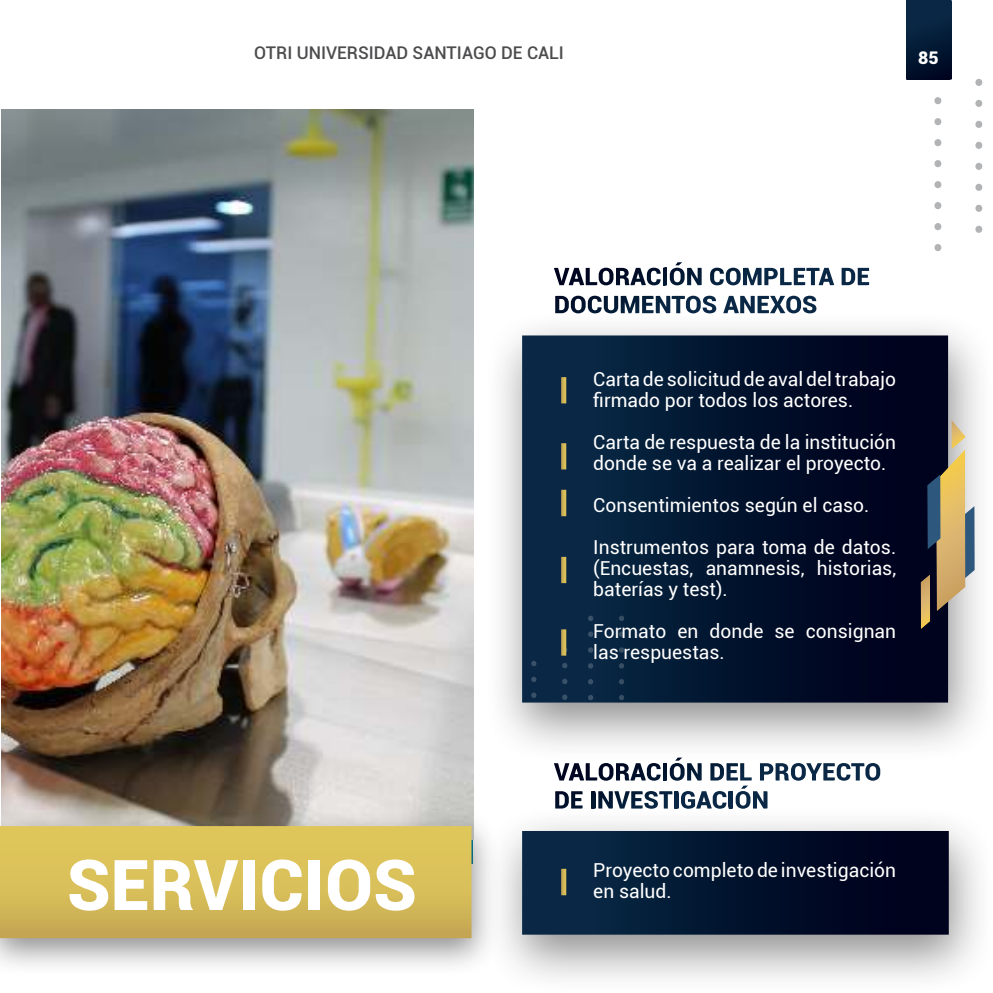
<style>
.page{position:relative;width:993px;height:993px;background:#fff}
.page>*{position:absolute;margin:0;border:0;box-sizing:border-box;transform-origin:0 0}
.t1{font:900 70px "Roboto";color:#fff}
.t2{font:19.25px/21px "Roboto";color:#fff}
.t3{font:500 17.5px "Roboto";color:#4c4c4e}
.t4{font:900 17.5px "Roboto";color:#fff}
</style>
<div class="page">
<img style="left:906px;top:0;width:45px;height:79px">
<img style="left:1px;top:109px;width:472px;height:699px">
<svg style="left:975px;top:78px;width:7px;height:8px"></svg>
<svg style="left:975px;top:99px;width:7px;height:8px"></svg>
<svg style="left:975px;top:120px;width:7px;height:8px"></svg>
<svg style="left:975px;top:141px;width:7px;height:8px"></svg>
<svg style="left:975px;top:162px;width:7px;height:8px"></svg>
<svg style="left:975px;top:183px;width:7px;height:8px"></svg>
<svg style="left:975px;top:204px;width:7px;height:8px"></svg>
<svg style="left:975px;top:225px;width:7px;height:8px"></svg>
<svg style="left:934px;top:97px;width:7px;height:8px"></svg>
<svg style="left:934px;top:118px;width:7px;height:8px"></svg>
<svg style="left:934px;top:139px;width:7px;height:8px"></svg>
<svg style="left:934px;top:160px;width:7px;height:8px"></svg>
<svg style="left:934px;top:181px;width:7px;height:7px"></svg>
<svg style="left:934px;top:202px;width:7px;height:7px"></svg>
<svg style="left:934px;top:223px;width:7px;height:7px"></svg>
<svg style="left:934px;top:244px;width:7px;height:7px"></svg>
<img style="left:554px;top:267px;width:59px;height:18px">
<img style="left:616px;top:267px;width:44px;height:18px">
<img style="left:663px;top:268px;width:3px;height:17px">
<img style="left:669px;top:262px;width:15px;height:23px">
<img style="left:687px;top:268px;width:14px;height:17px">
<img style="left:710px;top:267px;width:13px;height:18px">
<img style="left:725px;top:267px;width:15px;height:18px">
<img style="left:743px;top:268px;width:18px;height:17px">
<img style="left:764px;top:268px;width:13px;height:17px">
<img style="left:780px;top:268px;width:11px;height:17px">
<img style="left:793px;top:268px;width:11px;height:17px">
<img style="left:806px;top:268px;width:28px;height:17px">
<img style="left:841px;top:268px;width:13px;height:17px">
<img style="left:857px;top:268px;width:11px;height:17px">
<img style="left:555px;top:296px;width:13px;height:12px">
<img style="left:570px;top:295px;width:15px;height:13px">
<img style="left:587px;top:295px;width:14px;height:13px">
<img style="left:603px;top:296px;width:15px;height:12px">
<img style="left:620px;top:296px;width:19px;height:12px">
<img style="left:642px;top:296px;width:11px;height:12px">
<img style="left:655px;top:295px;width:45px;height:13px">
<img style="left:702px;top:295px;width:14px;height:13px">
<img style="left:725px;top:296px;width:13px;height:12px">
<img style="left:740px;top:296px;width:14px;height:12px">
<img style="left:757px;top:295px;width:43px;height:13px">
<img style="left:802px;top:295px;width:14px;height:13px">
<img style="left:554px;top:763px;width:59px;height:17px">
<img style="left:616px;top:763px;width:44px;height:17px">
<img style="left:663px;top:763px;width:3px;height:17px">
<img style="left:669px;top:763px;width:15px;height:17px">
<img style="left:687px;top:763px;width:14px;height:17px">
<img style="left:710px;top:763px;width:13px;height:17px">
<img style="left:726px;top:763px;width:11px;height:17px">
<img style="left:740px;top:763px;width:11px;height:17px">
<img style="left:760px;top:763px;width:13px;height:17px">
<img style="left:775px;top:763px;width:46px;height:17px">
<img style="left:823px;top:763px;width:11px;height:17px">
<img style="left:836px;top:763px;width:43px;height:17px">
<img style="left:555px;top:791px;width:13px;height:12px">
<img style="left:571px;top:791px;width:11px;height:12px">
<img style="left:591px;top:791px;width:4px;height:12px">
<img style="left:598px;top:791px;width:14px;height:12px">
<img style="left:614px;top:791px;width:15px;height:12px">
<img style="left:631px;top:791px;width:11px;height:12px">
<img style="left:644px;top:791px;width:13px;height:12px">
<img style="left:659px;top:791px;width:13px;height:12px">
<img style="left:674px;top:791px;width:4px;height:12px">
<img style="left:681px;top:791px;width:13px;height:12px">
<img style="left:698px;top:791px;width:28px;height:12px">
<img style="left:728px;top:791px;width:4px;height:12px">
<img style="left:735px;top:785px;width:15px;height:18px">
<img style="left:753px;top:791px;width:14px;height:12px">
<div style="left:483px;top:308px;width:509px;height:453px;background:#221f1f;opacity:.5"></div>
<img style="left:522px;top:335px;width:425px;height:367px">
<div style="left:483px;top:803px;width:509px;height:189px;background:#221f1f;opacity:.5"></div>
<img style="left:522px;top:830px;width:426px;height:104px">
<img style="left:561px;top:377px;width:5px;height:26px">
<img style="left:561px;top:443px;width:5px;height:26px">
<img style="left:561px;top:489px;width:5px;height:27px">
<img style="left:561px;top:556px;width:5px;height:27px">
<img style="left:561px;top:868px;width:5px;height:26px">
<svg style="left:618px;top:615px;width:6px;height:6px"></svg>
<svg style="left:618px;top:631px;width:6px;height:6px"></svg>
<svg style="left:618px;top:646px;width:6px;height:7px"></svg>
<svg style="left:618px;top:662px;width:6px;height:6px"></svg>
<svg style="left:618px;top:678px;width:6px;height:6px"></svg>
<svg style="left:618px;top:694px;width:6px;height:6px"></svg>
<svg style="left:587px;top:615px;width:6px;height:6px"></svg>
<svg style="left:587px;top:631px;width:6px;height:6px"></svg>
<svg style="left:587px;top:646px;width:6px;height:7px"></svg>
<svg style="left:587px;top:662px;width:6px;height:6px"></svg>
<svg style="left:587px;top:678px;width:6px;height:6px"></svg>
<svg style="left:587px;top:694px;width:6px;height:6px"></svg>
<svg style="left:561px;top:662px;width:6px;height:6px"></svg>
<svg style="left:561px;top:678px;width:6px;height:6px"></svg>
<svg style="left:561px;top:694px;width:6px;height:6px"></svg>
<svg style="left:530px;top:660px;width:6px;height:6px"></svg>
<svg style="left:530px;top:676px;width:6px;height:6px"></svg>
<svg style="left:530px;top:692px;width:6px;height:6px"></svg>
<svg style="left:965px;top:506px;width:9px;height:74px"></svg>
<img style="left:935px;top:449px;width:30px;height:162px">
<img style="left:920px;top:574px;width:9px;height:55px">
<img style="left:951px;top:419px;width:14px;height:30px">
<svg style="left:927px;top:474px;width:13px;height:75px"></svg>
<img style="left:561px;top:629px;width:5px;height:26px">
<div style="left:0;top:808px;width:500px;height:167px;background:#221f1f;opacity:.5"></div>
<img style="left:0;top:826px;width:471px;height:111px">
<p class="t3" style="left:254px;top:42px;width:311px">OTRI UNIVERSIDAD SANTIAGO DE CALI</p>
<p class="t4" style="left:918px;top:47px;width:22px">85</p>
<h1 class="t1" style="left:67px;top:844px;width:351px">SERVICIOS</h1>
<p class="t2" style="left:593px;top:369px;width:304px">Carta de solicitud de aval del trabajo firmado por todos los actores.</p>
<p class="t2" style="left:593px;top:432px;width:304px">Carta de respuesta de la institución donde se va a realizar el proyecto.</p>
<p class="t2" style="left:593px;top:483px;width:304px;line-height:42px">Consentimientos según el caso.<br>Instrumentos para toma de datos.</p>
<p class="t2" style="left:593px;top:556px;width:304px">(Encuestas, anamnesis, historias, baterías y test).</p>
<p class="t2" style="left:593px;top:621px;width:304px">Formato en donde se consignan las respuestas.</p>
<p class="t2" style="left:593px;top:858px;width:304px">Proyecto completo de investigación en salud.</p>
</div>
